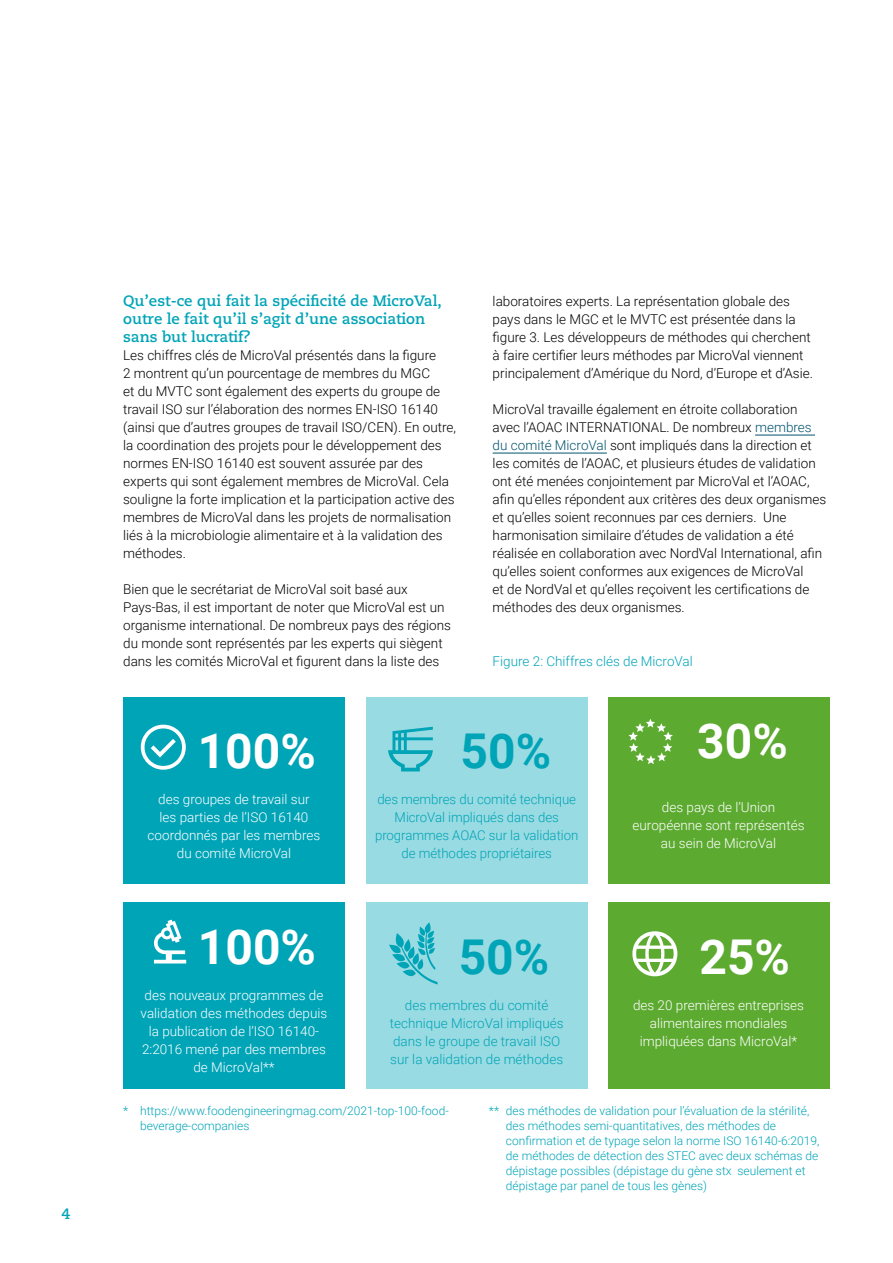
<style>
.page{position:relative;width:893px;height:1263px;background:#fff}
.page>*{position:absolute;margin:0;border:0;box-sizing:border-box;transform-origin:0 0}
.Bodytekst_M{font:700 48px "Roboto";color:#fff}
.Bodytekst_M-2{font:700 48px "Roboto";color:#00a4b7}
.Subkop_2_M{font:700 15px/18px "Caecilia LT Std";color:#00a4b7}
.Bodytekst_M-3{font:300 13.5px/18px "Roboto";color:#000}
.Bodytekst_M-4{font:300 13.5px/18px "Roboto";color:#fff;text-align:center}
.Bodytekst_M-5{font:300 13.5px/18px "Roboto";letter-spacing:-.005em;color:#00a4b7;text-align:center}
.Bodytekst_M-6{font:300 12px/15px "Roboto";color:#00a4b7}
.s1{color:#00536e}
</style>
<div class="page">
<hr style="left:755px;top:435px;width:60px;height:1px;background:#00536e">
<hr style="left:493px;top:453px;width:114px;height:1px;background:#00536e">
<div style="left:123px;top:902px;width:222px;height:187px;background:#00a4b7"></div>
<div style="left:366px;top:902px;width:221px;height:187px;background:#99dbe2"></div>
<div style="left:608px;top:902px;width:221px;height:187px;background:#5daa31"></div>
<div style="left:123px;top:697px;width:222px;height:186px;background:#00a4b7"></div>
<div style="left:366px;top:697px;width:221px;height:186px;background:#99dbe2"></div>
<div style="left:608px;top:697px;width:221px;height:186px;background:#5daa31"></div>
<svg style="left:628px;top:719px;width:45px;height:45px"></svg>
<svg style="left:632px;top:931px;width:45px;height:45px"></svg>
<svg style="left:154px;top:919px;width:32px;height:44px"></svg>
<svg style="left:141px;top:725px;width:45px;height:45px"></svg>
<svg style="left:389px;top:922px;width:49px;height:62px"></svg>
<svg style="left:388px;top:727px;width:45px;height:44px"></svg>
<p class="Subkop_2_M" style="left:62px;top:1205px;width:10px">4</p>
<p class="Subkop_2_M" style="left:123px;top:292px;width:320px">Qu’est-ce qui fait la spécificité de MicroVal, outre le fait qu’il s’agit d’une association sans but lucratif?</p>
<p class="Bodytekst_M-3" style="left:123px;top:346px;width:334px">Les chiffres clés de MicroVal présentés dans la figure<br>2 montrent qu’un pourcentage de membres du MGC<br>et du MVTC sont également des experts du groupe de travail ISO sur l’élaboration des normes EN-ISO 16140 (ainsi que d’autres groupes de travail ISO/CEN). En outre, la coordination des projets pour le développement des normes EN-ISO 16140 est souvent assurée par des experts qui sont également membres de MicroVal. Cela souligne la forte implication et la participation active des membres de MicroVal dans les projets de normalisation liés à la microbiologie alimentaire et à la validation des méthodes.</p>
<p class="Bodytekst_M-3" style="left:123px;top:580px;width:329px">Bien que le secrétariat de MicroVal soit basé aux Pays-Bas, il est important de noter que MicroVal est un organisme international. De nombreux pays des régions du monde sont représentés par les experts qui siègent dans les comités MicroVal et figurent dans la liste des</p>
<p class="Bodytekst_M-3" style="left:493px;top:292px;width:322px">laboratoires experts. La représentation globale des pays dans le MGC et le MVTC est présentée dans la figure 3. Les développeurs de méthodes qui cherchent à faire certifier leurs méthodes par MicroVal viennent principalement d’Amérique du Nord, d’Europe et d’Asie.</p>
<p class="Bodytekst_M-3" style="left:493px;top:400px;width:335px">MicroVal travaille également en étroite collaboration avec l’AOAC INTERNATIONAL. De nombreux <span class="s1">membres du comité MicroVal</span> sont impliqués dans la direction et les comités de l’AOAC, et plusieurs études de validation ont été menées conjointement par MicroVal et l’AOAC, afin qu’elles répondent aux critères des deux organismes et qu’elles soient reconnues par ces derniers. Une harmonisation similaire d’études de validation a été réalisée en collaboration avec NordVal International, afin qu’elles soient conformes aux exigences de MicroVal<br>et de NordVal et qu’elles reçoivent les certifications de méthodes des deux organismes.</p>
<p class="Bodytekst_M-5" style="left:493px;top:652px;width:202px">Figure 2: Chiffres clés de MicroVal</p>
<p class="Bodytekst_M" style="left:198px;top:718px;width:120px">100%</p>
<p class="Bodytekst_M-4" style="left:148px;top:790px;width:174px">des groupes de travail sur<br>les parties de l’ISO 16140 coordonnés par les membres du comité MicroVal</p>
<p class="Bodytekst_M" style="left:198px;top:913px;width:120px">100%</p>
<p class="Bodytekst_M-4" style="left:141px;top:985px;width:188px">des nouveaux programmes de validation des méthodes depuis la publication de l’ISO 16140-<br>2:2016 mené par des membres de MicroVal**</p>
<p class="Bodytekst_M-2" style="left:461px;top:718px;width:92px">50%</p>
<p class="Bodytekst_M-5" style="left:375px;top:790px;width:205px">des membres du comité technique<br>MicroVal impliqués dans des programmes AOAC sur la validation de méthodes propriétaires</p>
<p class="Bodytekst_M-2" style="left:459px;top:923px;width:92px">50%</p>
<p class="Bodytekst_M-5" style="left:390px;top:995px;width:175px">des membres du comité technique MicroVal impliqués dans le groupe de travail ISO sur la validation de méthodes</p>
<p class="Bodytekst_M" style="left:697px;top:708px;width:92px">30%</p>
<p class="Bodytekst_M-4" style="left:633px;top:798px;width:173px">des pays de l’Union européenne sont représentés au sein de MicroVal</p>
<p class="Bodytekst_M" style="left:699px;top:923px;width:92px">25%</p>
<p class="Bodytekst_M-4" style="left:633px;top:995px;width:172px">des 20 premières entreprises alimentaires mondiales impliquées dans MicroVal*</p>
<p class="Bodytekst_M-6" style="left:140px;top:1103px;width:310px;text-indent:-17px">* https://www.foodengineeringmag.com/2021-top-100-food&shy;beverage-companies</p>
<p class="Bodytekst_M-6" style="left:506px;top:1103px;width:315px;text-indent:-17px">** des méthodes de validation pour l’évaluation de la stérilité, des méthodes semi-quantitatives, des méthodes de confirmation et de typage selon la norme ISO 16140-6:2019, de méthodes de détection des STEC avec deux schémas de dépistage possibles (dépistage du gène stx seulement et dépistage par panel de tous les gènes)</p>
</div>
